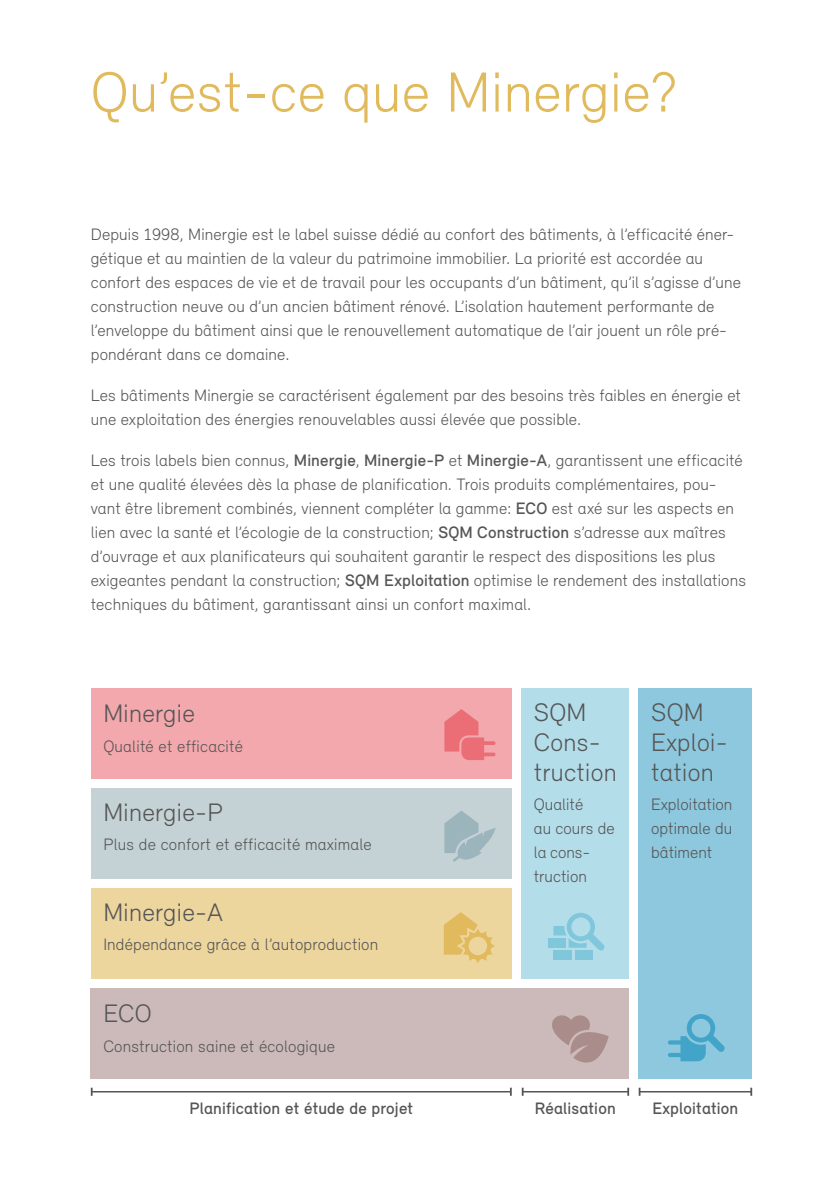
<style>
.page{position:relative;width:840px;height:1191px;background:#fff}
.page>*{position:absolute;margin:0;border:0;box-sizing:border-box;transform-origin:0 0}
.t1{font:300 58px "Relevant";letter-spacing:.01em;color:#e1ba5e}
.t2{font:300 26px/30px "Relevant";letter-spacing:.01em;color:#555}
.t3{font:300 17px/24px "Relevant";letter-spacing:.01em;color:#555}
.t4{font:500 17px "Relevant";letter-spacing:.01em;color:#555}
.s1{font-weight:500}
</style>
<div class="page">
<div style="left:91px;top:688px;width:420px;height:90px;background:#f3a8ad"></div>
<div style="left:91px;top:788px;width:420px;height:90px;background:#c4d2d6"></div>
<div style="left:91px;top:888px;width:420px;height:90px;background:#edd59e"></div>
<div style="left:521px;top:688px;width:107px;height:290px;background:#b4ddea"></div>
<div style="left:638px;top:688px;width:113px;height:391px;background:#8dc8de"></div>
<div style="left:91px;top:988px;width:537px;height:91px;background:#ccbaba"></div>
<hr style="left:92px;top:1091px;width:418px;height:1px;background:#555">
<svg style="left:91px;top:1087px;width:2px;height:8px"></svg>
<hr style="left:522px;top:1091px;width:106px;height:1px;background:#555">
<svg style="left:521px;top:1087px;width:2px;height:8px"></svg>
<hr style="left:639px;top:1091px;width:111px;height:1px;background:#555">
<svg style="left:638px;top:1087px;width:2px;height:8px"></svg>
<svg style="left:444px;top:709px;width:51px;height:51px"></svg>
<svg style="left:444px;top:811px;width:51px;height:50px"></svg>
<svg style="left:443px;top:912px;width:51px;height:51px"></svg>
<div style="left:553px;top:950px;width:19px;height:10px;background:#81c7dc"></div>
<div style="left:575px;top:950px;width:17px;height:10px;background:#81c7dc"></div>
<div style="left:547px;top:938px;width:18px;height:9px;background:#81c7dc"></div>
<svg style="left:553px;top:912px;width:51px;height:39px"></svg>
<svg style="left:668px;top:1014px;width:56px;height:47px"></svg>
<svg style="left:552px;top:1015px;width:56px;height:47px"></svg>
<h1 class="t1" style="left:91px;top:57px;width:587px">Qu’est-ce que Minergie?</h1>
<p class="t3" style="left:91px;top:221px;width:651px">Depuis 1998, Minergie est le label suisse dédié au confort des bâtiments, à l’efficacité éner&shy;gétique et au maintien de la valeur du patrimoine immobilier. La priorité est accordée au confort des espaces de vie et de travail pour les occupants d’un bâtiment, qu’il s’agisse d’une construction neuve ou d’un ancien bâtiment rénové. L’isolation hautement performante de l’enveloppe du bâtiment ainsi que le renouvellement automatique de l’air jouent un rôle pré&shy;pondérant dans ce domaine.</p>
<p class="t3" style="left:91px;top:383px;width:651px">Les bâtiments Minergie se caractérisent également par des besoins très faibles en énergie et une exploitation des énergies renouvelables aussi élevée que possible.</p>
<p class="t3" style="left:91px;top:448px;width:656px">Les trois labels bien connus, <span class="s1">Minergie</span>, <span class="s1">Minergie-P</span> et <span class="s1">Minergie-A</span>, garantissent une efficacité et une qualité élevées dès la phase de planification. Trois produits complémentaires, pou&shy;vant être librement combinés, viennent compléter la gamme: <span class="s1">ECO</span> est axé sur les aspects en lien avec la santé et l’écologie de la construction; <span class="s1">SQM Construction</span> s’adresse aux maîtres d’ouvrage et aux planificateurs qui souhaitent garantir le respect des dispositions les plus exigeantes pendant la construction; <span class="s1">SQM Exploitation</span> optimise le rendement des installations techniques du bâtiment, garantissant ainsi un confort maximal.</p>
<h2 class="t2" style="left:103px;top:698px;width:93px">Minergie</h2>
<p class="t3" style="left:103px;top:733px;width:141px">Qualité et efficacité</p>
<h2 class="t2" style="left:103px;top:796px;width:121px">Minergie-P</h2>
<p class="t3" style="left:103px;top:832px;width:270px">Plus de confort et efficacité maximale</p>
<h2 class="t2" style="left:103px;top:896px;width:121px">Minergie-A</h2>
<p class="t3" style="left:103px;top:932px;width:276px">Indépendance grâce à l’autoproduction</p>
<h2 class="t2" style="left:103px;top:998px;width:50px">ECO</h2>
<p class="t3" style="left:103px;top:1034px;width:233px">Construction saine et écologique</p>
<h2 class="t2" style="left:533px;top:696px;width:84px">SQM<br>Cons&shy;truction</h2>
<p class="t3" style="left:533px;top:792px;width:82px">Qualité<br>au cours de la cons&shy;truction</p>
<h2 class="t2" style="left:650px;top:696px;width:78px">SQM<br>Exploi&shy;tation</h2>
<p class="t3" style="left:650px;top:792px;width:83px;text-align:justify">Exploitation optimale du bâtiment</p>
<p class="t4" style="left:189px;top:1098px;width:225px">Planification et étude de projet</p>
<p class="t4" style="left:534px;top:1098px;width:82px">Réalisation</p>
<p class="t4" style="left:652px;top:1098px;width:87px">Exploitation</p>
</div>
